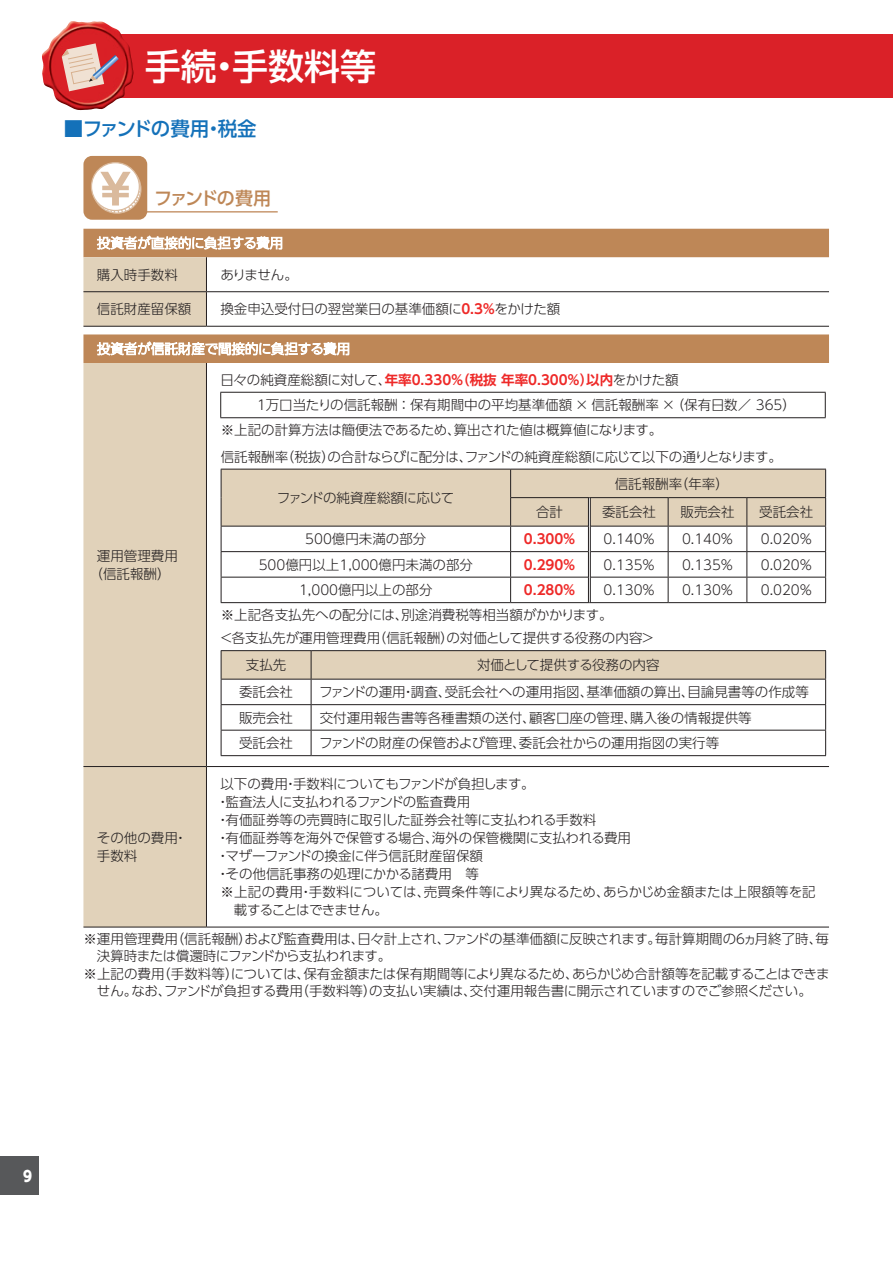
<style>
.page{position:relative;width:893px;height:1263px;background:#fff}
.page>*{position:absolute;margin:0;border:0;box-sizing:border-box;transform-origin:0 0}
.t1{font:500 36px "UD Shin Go Pro";color:#fff}
.t2{font:500 19.5px "UD Shin Go Pro";letter-spacing:-.06em;color:#1471b9}
.t3{font:500 18px "UD Shin Go Pro";letter-spacing:-.095em;color:#be8757}
.t4{font:800 15px "UD Shin Go Pro";color:#fff;scale:.9 1}
.t5{font:300 13.5px/18px "UD Shin Go Pro";color:#231f20}
.t6{font:300 13.5px "UD Shin Go Pro";letter-spacing:-.02em;color:#231f20}
.t7{font:300 13.5px "UD Shin Go Pro";letter-spacing:-.035em;color:#231f20}
.t8{font:300 13.5px "UD Shin Go Pro";letter-spacing:-.025em;color:#231f20}
.t9{font:700 13.5px "UD Shin Go Pro De";color:#ee2928}
.t10{font:300 13.5px "UD Shin Go Pro";letter-spacing:-.055em;color:#231f20}
.s1{font-family:"UD Shin Go Pro De";font-weight:700;color:#ee2928}
.s2{font-family:"UD Shin Go Pro";font-weight:300;color:#231f20}
</style>
<div class="page">
<div style="left:0;top:1157px;width:38px;height:38px;background:#57585a"></div>
<div style="left:83px;top:156px;width:64px;height:64px;background:#be8757;border-radius:9px"></div>
<div style="left:91px;top:163px;width:48px;height:48px;background:#fff;border-radius:50%"></div>
<div style="left:91px;top:162px;width:49px;height:49px;border:1px solid #daba9d;border-radius:50%"></div>
<svg style="left:100px;top:172px;width:42px;height:42px"></svg>
<hr style="left:128px;top:211px;width:150px;height:1px;background:#be8757">
<svg style="left:83px;top:229px;width:746px;height:134px"></svg>
<div style="left:83px;top:257px;width:123px;height:670px;background:#e1d2ba"></div>
<hr style="left:206px;top:257px;width:1px;height:34px;background:#231f20">
<hr style="left:83px;top:291px;width:123px;height:1px;background:#231f20">
<hr style="left:206px;top:291px;width:623px;height:1px;background:#231f20">
<hr style="left:206px;top:292px;width:1px;height:34px;background:#231f20">
<hr style="left:83px;top:326px;width:123px;height:1px;background:#231f20">
<hr style="left:206px;top:326px;width:623px;height:1px;background:#231f20">
<hr style="left:83px;top:766px;width:123px;height:1px;background:#231f20">
<hr style="left:206px;top:766px;width:623px;height:1px;background:#231f20">
<hr style="left:206px;top:767px;width:1px;height:160px;background:#231f20">
<hr style="left:83px;top:927px;width:123px;height:1px;background:#231f20">
<hr style="left:206px;top:927px;width:623px;height:1px;background:#231f20">
<hr style="left:206px;top:363px;width:1px;height:403px;background:#231f20">
<svg style="left:97px;top:235px;width:185px;height:15px"></svg>
<svg style="left:97px;top:341px;width:252px;height:15px"></svg>
<hr style="left:220px;top:392px;width:606px;height:1px;background:#231f20">
<svg style="left:220px;top:393px;width:1px;height:24px"></svg>
<svg style="left:825px;top:393px;width:1px;height:24px"></svg>
<hr style="left:220px;top:417px;width:606px;height:1px;background:#231f20">
<hr style="left:221px;top:602px;width:290px;height:1px;background:#231f20">
<hr style="left:511px;top:602px;width:78px;height:1px;background:#231f20">
<hr style="left:589px;top:602px;width:79px;height:1px;background:#231f20">
<hr style="left:668px;top:602px;width:79px;height:1px;background:#231f20">
<hr style="left:747px;top:602px;width:79px;height:1px;background:#231f20">
<svg style="left:221px;top:469px;width:605px;height:133px"></svg>
<hr style="left:221px;top:650px;width:90px;height:1px;background:#231f20">
<hr style="left:311px;top:650px;width:515px;height:1px;background:#231f20">
<svg style="left:221px;top:651px;width:605px;height:104px"></svg>
<hr style="left:221px;top:755px;width:90px;height:1px;background:#231f20">
<hr style="left:311px;top:755px;width:515px;height:1px;background:#231f20">
<div style="left:83px;top:34px;width:810px;height:64px;background:#da2128"></div>
<img style="left:42px;top:21px;width:92px;height:90px">
<svg style="left:62px;top:43px;width:57px;height:48px"></svg>
<h1 class="t1" style="left:145px;top:37px;width:233px">手続・手数料等</h1>
<h2 class="t2" style="left:64px;top:112px;width:194px">■ファンドの費用・税金</h2>
<h3 class="t3" style="left:154px;top:184px;width:118px">ファンドの費用</h3>
<p class="t5" style="left:97px;top:265px;width:82px">購入時手数料</p>
<p class="t5" style="left:220px;top:265px;width:79px">ありません。</p>
<p class="t5" style="left:97px;top:299px;width:96px">信託財産留保額</p>
<p class="t5" style="left:220px;top:299px;width:341px">換金申込受付日の翌営業日の基準価額に<span class="s1">0.3％</span>をかけた額</p>
<p class="t5" style="left:90px;top:546px;width:90px;text-align:center">運用管理費用（信託報酬）</p>
<p class="t9" style="left:220px;top:369px;width:460px"><span class="s2">日々の純資産総額に対して、</span>年率0.330％（税抜 年率0.300％）以内<span class="s2">をかけた額</span></p>
<p class="t5" style="left:221px;top:392px;width:577px;line-height:24.8px;text-indent:34px">１万口当たりの信託報酬 ：保有期間中の平均基準価額 × 信託報酬率 × （保有日数／ 365）※上記の計算方法は簡便法であるため、算出された値は概算値になります。</p>
<p class="t6" style="left:221px;top:446px;width:563px">信託報酬率（税抜）の合計ならびに配分は、ファンドの純資産総額に応じて以下の通りとなります。</p>
<p class="t7" style="left:277px;top:487px;width:179px">ファンドの純資産総額に応じて</p>
<p class="t5" style="left:615px;top:474px;width:116px">信託報酬率（年率）</p>
<p class="t5" style="left:536px;top:502px;width:28px">合計</p>
<p class="t5" style="left:602px;top:502px;width:55px">委託会社</p>
<p class="t5" style="left:680px;top:502px;width:55px">販売会社</p>
<p class="t5" style="left:759px;top:502px;width:55px">受託会社</p>
<p class="t5" style="left:305px;top:529px;width:123px">500億円未満の部分</p>
<p class="t9" style="left:524px;top:528px;width:54px">0.300％</p>
<p class="t5" style="left:604px;top:529px;width:53px">0.140％</p>
<p class="t5" style="left:682px;top:529px;width:53px">0.140％</p>
<p class="t5" style="left:761px;top:529px;width:53px">0.020％</p>
<p class="t5" style="left:259px;top:555px;width:216px">500億円以上1,000億円未満の部分</p>
<p class="t9" style="left:524px;top:553px;width:54px">0.290％</p>
<p class="t5" style="left:604px;top:555px;width:53px">0.135％</p>
<p class="t5" style="left:682px;top:555px;width:53px">0.135％</p>
<p class="t5" style="left:761px;top:555px;width:53px">0.020％</p>
<p class="t5" style="left:299px;top:580px;width:135px">1,000億円以上の部分</p>
<p class="t9" style="left:524px;top:579px;width:54px">0.280％</p>
<p class="t5" style="left:604px;top:580px;width:53px">0.130％</p>
<p class="t5" style="left:682px;top:580px;width:53px">0.130％</p>
<p class="t5" style="left:761px;top:580px;width:53px">0.020％</p>
<p class="t5" style="left:219px;top:603px;width:437px;line-height:23.2px">※上記各支払先への配分には、別途消費税等相当額がかかります。<br>＜各支払先が運用管理費用（信託報酬）の対価として提供する役務の内容＞</p>
<p class="t5" style="left:246px;top:655px;width:42px">支払先</p>
<p class="t5" style="left:477px;top:655px;width:184px">対価として提供する役務の内容</p>
<p class="t5" style="left:239px;top:682px;width:55px">委託会社</p>
<p class="t5" style="left:319px;top:682px;width:491px">ファンドの運用・調査、受託会社への運用指図、基準価額の算出、目論見書等の作成等</p>
<p class="t5" style="left:239px;top:708px;width:55px">販売会社</p>
<p class="t5" style="left:320px;top:708px;width:433px">交付運用報告書等各種書類の送付、顧客口座の管理、購入後の情報提供等</p>
<p class="t5" style="left:239px;top:733px;width:55px">受託会社</p>
<p class="t5" style="left:319px;top:733px;width:402px">ファンドの財産の保管および管理、委託会社からの運用指図の実行等</p>
<p class="t7" style="left:220px;top:773px;width:316px">以下の費用・手数料についてもファンドが負担します。</p>
<p class="t6" style="left:216px;top:791px;width:256px">・監査法人に支払われるファンドの監査費用</p>
<p class="t5" style="left:216px;top:810px;width:382px">・有価証券等の売買時に取引した証券会社等に支払われる手数料</p>
<p class="t5" style="left:216px;top:828px;width:416px">・有価証券等を海外で保管する場合、海外の保管機関に支払われる費用</p>
<p class="t6" style="left:216px;top:845px;width:268px">・マザーファンドの換金に伴う信託財産留保額</p>
<p class="t5" style="left:216px;top:864px;width:264px">・その他信託事務の処理にかかる諸費用　等</p>
<p class="t5" style="left:220px;top:882px;width:597px">※上記の費用・手数料については、売買条件等により異なるため、あらかじめ金額または上限額等を記</p>
<p class="t10" style="left:234px;top:899px;width:156px">載することはできません。</p>
<p class="t5" style="left:83px;top:929px;width:747px">※運用管理費用（信託報酬）および監査費用は、日々計上され、ファンドの基準価額に反映されます。毎計算期間の６ヵ月終了時、毎</p>
<p class="t7" style="left:97px;top:945px;width:296px">決算時または償還時にファンドから支払われます。</p>
<p class="t8" style="left:83px;top:963px;width:748px">※上記の費用（手数料等）については、保有金額または保有期間等により異なるため、あらかじめ合計額等を記載することはできま</p>
<p class="t6" style="left:97px;top:980px;width:716px">せん。なお、ファンドが負担する費用（手数料等）の支払い実績は、交付運用報告書に開示されていますのでご参照ください。</p>
<p class="t5" style="left:97px;top:828px;width:92px">その他の費用・手数料</p>
<p class="t4" style="left:23px;top:1163px;width:11px">9</p>
</div>
